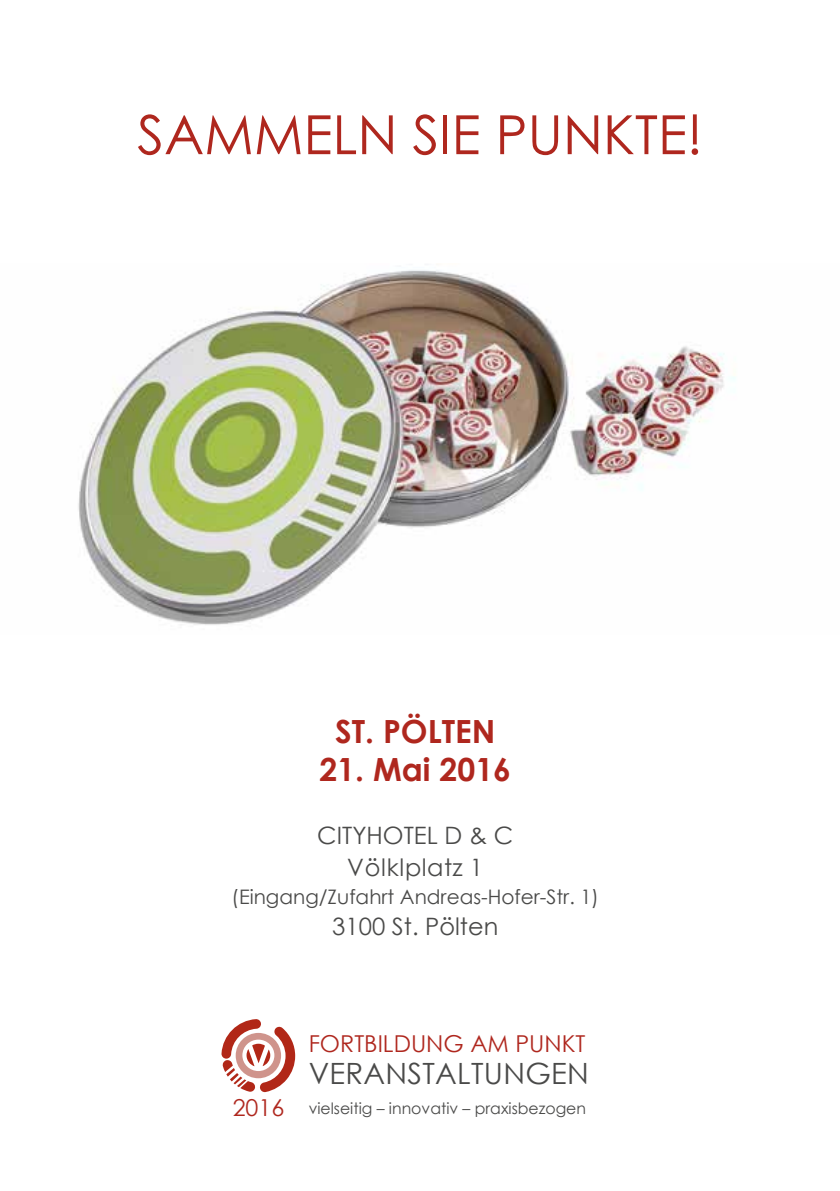
<style>
.page{position:relative;width:840px;height:1191px;background:#fff}
.page>*{position:absolute;margin:0;border:0;box-sizing:border-box;transform-origin:0 0}
.t1{font:54px "Century Gothic";color:#af271e}
.t2{font:700 32px "Century Gothic";color:#af271e}
.t3{font:29.2px "Century Gothic";letter-spacing:.01em;color:#4a4a49}
.t4{font:24px/32px "Century Gothic";color:#4a4a49;text-align:center}
.t5{font:23.2px "Century Gothic";color:#af271e}
.t6{font:20px "Century Gothic";color:#4a4a49}
.t7{font:15.8px "Century Gothic";color:#4a4a49}
</style>
<div class="page">
<img style="left:78px;top:270px;width:658px;height:355px">
<svg style="left:221px;top:1019px;width:74px;height:73px"></svg>
<h1 class="t1" style="left:137px;top:97px;width:73px">Samm</h1>
<h1 class="t1" style="left:303px;top:97px;width:259px">eln Sie Punk</h1>
<h1 class="t1" style="left:634px;top:97px;width:69px">te!</h1>
<h2 class="t2" style="left:335px;top:707px;width:162px">ST. PÖLTEN</h2>
<h2 class="t2" style="left:319px;top:744px;width:193px">21. MAI 2016</h2>
<p class="t4" style="left:317px;top:819px;width:197px">Cityhotel D &amp; C<br>Völklplatz 1</p>
<p class="t6" style="left:231px;top:883px;width:368px">(Eingang/Zufahrt Andreas-H ofer-Str. 1)</p>
<p class="t4" style="left:332px;top:910px;width:167px">3100 St. Pölten</p>
<p class="t5" style="left:232px;top:1091px;width:53px">2016</p>
<p class="t5" style="left:308px;top:1027px;width:277px">FORTBILDUNG AM PUNKT</p>
<p class="t3" style="left:308px;top:1053px;width:281px">VERANSTALTUNGEN</p>
<p class="t7" style="left:308px;top:1097px;width:279px">vielseitig – innovativ – praxisbezogen</p>
</div>
